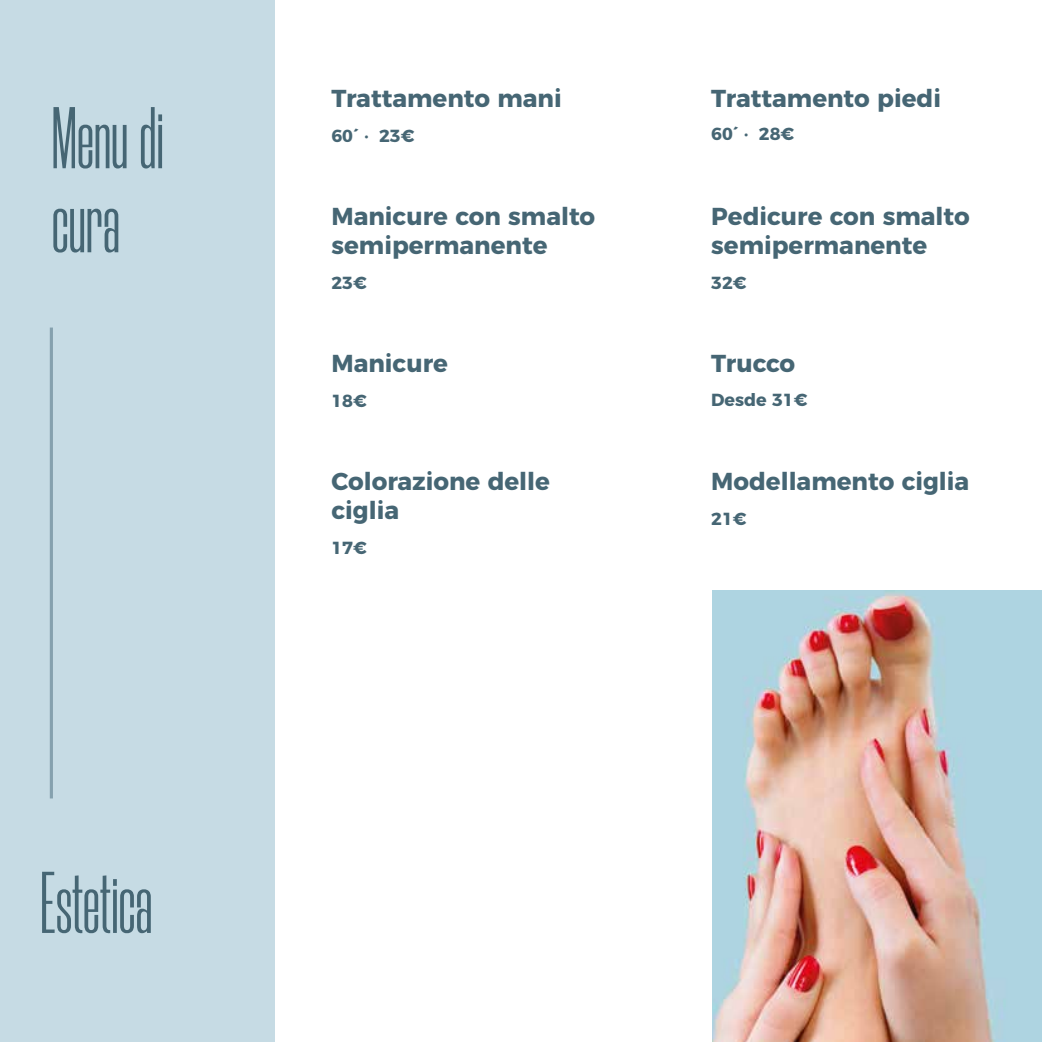
<style>
.page{position:relative;width:1042px;height:1042px;background:#fff}
.page>*{position:absolute;margin:0;border:0;box-sizing:border-box;transform-origin:0 0}
.t1{font:87.5px/84px "Morganite";color:#466674}
.t2{font:700 24.5px/29.4px "Montserrat";color:#466674}
.t3{font:700 17.5px "Montserrat";color:#466674}
</style>
<div class="page">
<div style="left:0;top:0;width:274px;height:1042px;background:#c6dbe4"></div>
<hr style="left:50px;top:327px;width:3px;height:471px;background:#85a1ae">
<img style="left:713px;top:591px;width:329px;height:451px">
<h1 class="t1" style="left:52px;top:97px;width:114px">Menu di cura</h1>
<h1 class="t1" style="left:40px;top:861px;width:114px">Estetica</h1>
<p class="t2" style="left:331px;top:81px;width:232px">Trattamento mani</p>
<p class="t3" style="left:331px;top:121px;width:84px">60´ · 23€</p>
<p class="t2" style="left:331px;top:199px;width:265px">Manicure con smalto semipermanente</p>
<p class="t3" style="left:331px;top:268px;width:37px">23€</p>
<p class="t2" style="left:331px;top:347px;width:118px">Manicure</p>
<p class="t3" style="left:331px;top:386px;width:37px">18€</p>
<p class="t2" style="left:331px;top:464px;width:220px">Colorazione delle ciglia</p>
<p class="t3" style="left:331px;top:533px;width:37px">17€</p>
<p class="t2" style="left:711px;top:81px;width:231px">Trattamento piedi</p>
<p class="t3" style="left:711px;top:120px;width:84px">60´ · 28€</p>
<p class="t2" style="left:711px;top:199px;width:260px">Pedicure con smalto semipermanente</p>
<p class="t3" style="left:711px;top:268px;width:37px">32€</p>
<p class="t2" style="left:711px;top:347px;width:85px">Trucco</p>
<p class="t3" style="left:711px;top:386px;width:98px">Desde 31€</p>
<p class="t2" style="left:711px;top:465px;width:260px">Modellamento ciglia</p>
<p class="t3" style="left:711px;top:504px;width:37px">21€</p>
</div>
